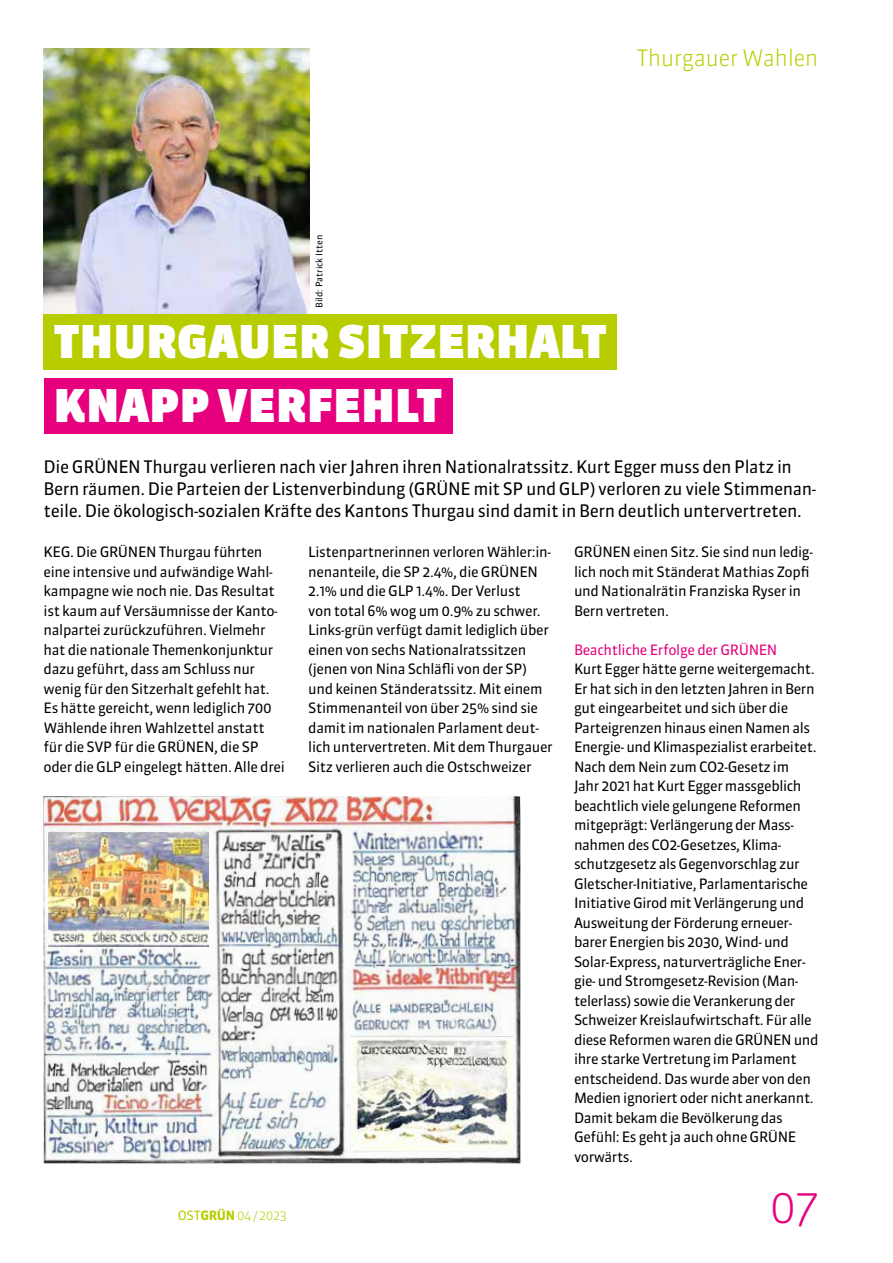
<style>
.page{position:relative;width:893px;height:1263px;background:#fff}
.page>*{position:absolute;margin:0;border:0;box-sizing:border-box;transform-origin:0 0}
.t1{font:900 45px "Sanuk OT";letter-spacing:.01em;color:#fff}
.t2{font:300 45px "Sanuk OT";color:#e6007d}
.t3{font:300 22.5px "Sanuk OT";letter-spacing:-.025em;color:#b7cd00}
.t4{font:17.25px/22.2px "Sanuk OT";letter-spacing:-.025em;color:#000}
.t5{font:14.25px/19.5px "Sanuk OT";letter-spacing:-.03em;color:#000}
.t6{font:14.25px "Sanuk OT";letter-spacing:-.025em;color:#e6007d}
.t7{font:300 12.75px "Sanuk OT";color:#b7cd00}
.t8{font:9px "Sanuk OT";color:#000}
.s1{font-weight:400}
.s2{font-weight:700}
</style>
<div class="page">
<img style="left:44px;top:49px;width:265px;height:265px">
<div style="left:44px;top:378px;width:409px;height:55px;background:#e6007d"></div>
<div style="left:44px;top:314px;width:573px;height:56px;background:#b7cd00"></div>
<img style="left:43px;top:796px;width:477px;height:367px">
<img style="left:351px;top:1036px;width:161px;height:114px">
<img style="left:48px;top:833px;width:161px;height:113px">
<p class="t8" style="left:314px;top:308px;width:75px;rotate:-90deg">Bild: Patrick Itten</p>
<h2 class="t3" style="left:636px;top:44px;width:184px">Thurgauer Wahlen</h2>
<h2 class="t3" style="left:574px;top:44px;width:246px">RUPRIKEN-BENENNUNG</h2>
<h1 class="t1" style="left:54px;top:314px;width:555px">THURGAUER SITZERHALT</h1>
<h1 class="t1" style="left:54px;top:378px;width:390px">KNAPP VERFEHLT</h1>
<p class="t4" style="left:44px;top:455px;width:774px">Die GRÜNEN Thurgau verlieren nach vier Jahren ihren Nationalratssitz. Kurt Egger muss den Platz in<br>Bern räumen. Die Parteien der Listenverbindung (GRÜNE mit SP und GLP) verloren zu viele Stimmenan&shy;teile. Die ökologisch-sozialen Kräfte des Kantons Thurgau sind damit in Bern deutlich untervertreten.</p>
<p class="t5" style="left:308px;top:542px;width:246px">Listenpartnerinnen verloren Wähler:in&shy;nenanteile, die SP 2.4%, die GRÜNEN 2.1% und die GLP 1.4%. Der Verlust<br>von total 6% wog um 0.9% zu schwer.<br>Links-grün verfügt damit lediglich über einen von sechs Nationalratssitzen (jenen von Nina Schläfli von der SP) und keinen Ständeratssitz. Mit einem Stimmenanteil von über 25% sind sie damit im nationalen Parlament deut&shy;lich untervertreten. Mit dem Thurgauer Sitz verlieren auch die Ostschweizer</p>
<p class="t5" style="left:44px;top:542px;width:243px">KEG. Die GRÜNEN Thurgau führten eine intensive und aufwändige Wahl&shy;kampagne wie noch nie. Das Resultat ist kaum auf Versäumnisse der Kanto&shy;nalpartei zurückzuführen. Vielmehr hat die nationale Themenkonjunktur dazu geführt, dass am Schluss nur wenig für den Sitzerhalt gefehlt hat.<br>Es hätte gereicht, wenn lediglich 700<br>Wählende ihren Wahlzettel anstatt für die SVP für die GRÜNEN, die SP oder die GLP eingelegt hätten. Alle drei</p>
<p class="t5" style="left:574px;top:542px;width:240px">GRÜNEN einen Sitz. Sie sind nun ledig&shy;lich noch mit Ständerat Mathias Zopfi und Nationalrätin Franziska Ryser in<br>Bern vertreten.</p>
<p class="t6" style="left:574px;top:641px;width:205px">Beachtliche Erfolge der GRÜNEN</p>
<p class="t5" style="left:574px;top:659px;width:246px">Kurt Egger hätte gerne weitergemacht.<br>Er hat sich in den letzten Jahren in Bern gut eingearbeitet und sich über die Parteigrenzen hinaus einen Namen als Energie- und Klimaspezialist erarbeitet.<br>Nach dem Nein zum CO2-Gesetz im<br>Jahr 2021 hat Kurt Egger massgeblich beachtlich viele gelungene Reformen mitgeprägt: Verlängerung der Mass&shy;nahmen des CO2-Gesetzes, Klima&shy;schutzgesetz als Gegenvorschlag zur Gletscher-Initiative, Parlamentarische Initiative Girod mit Verlängerung und Ausweitung der Förderung erneuer&shy;barer Energien bis 2030, Wind- und Solar-Express, naturverträgliche Ener&shy;gie- und Stromgesetz-Revision (Man&shy;telerlass) sowie die Verankerung der Schweizer Kreislaufwirtschaft. Für alle diese Reformen waren die GRÜNEN und ihre starke Vertretung im Parlament entscheidend. Das wurde aber von den Medien ignoriert oder nicht anerkannt.<br>Damit bekam die Bevölkerung das Gefühl: Es geht ja auch ohne GRÜNE vorwärts.</p>
<p class="t7" style="left:178px;top:1207px;width:111px"><span class="s1">OST</span><span class="s2">GRÜN</span> 04 / 2023</p>
<h1 class="t2" style="left:769px;top:1179px;width:51px">07</h1>
<h1 class="t2" style="left:794px;top:1179px;width:26px">3</h1>
</div>
